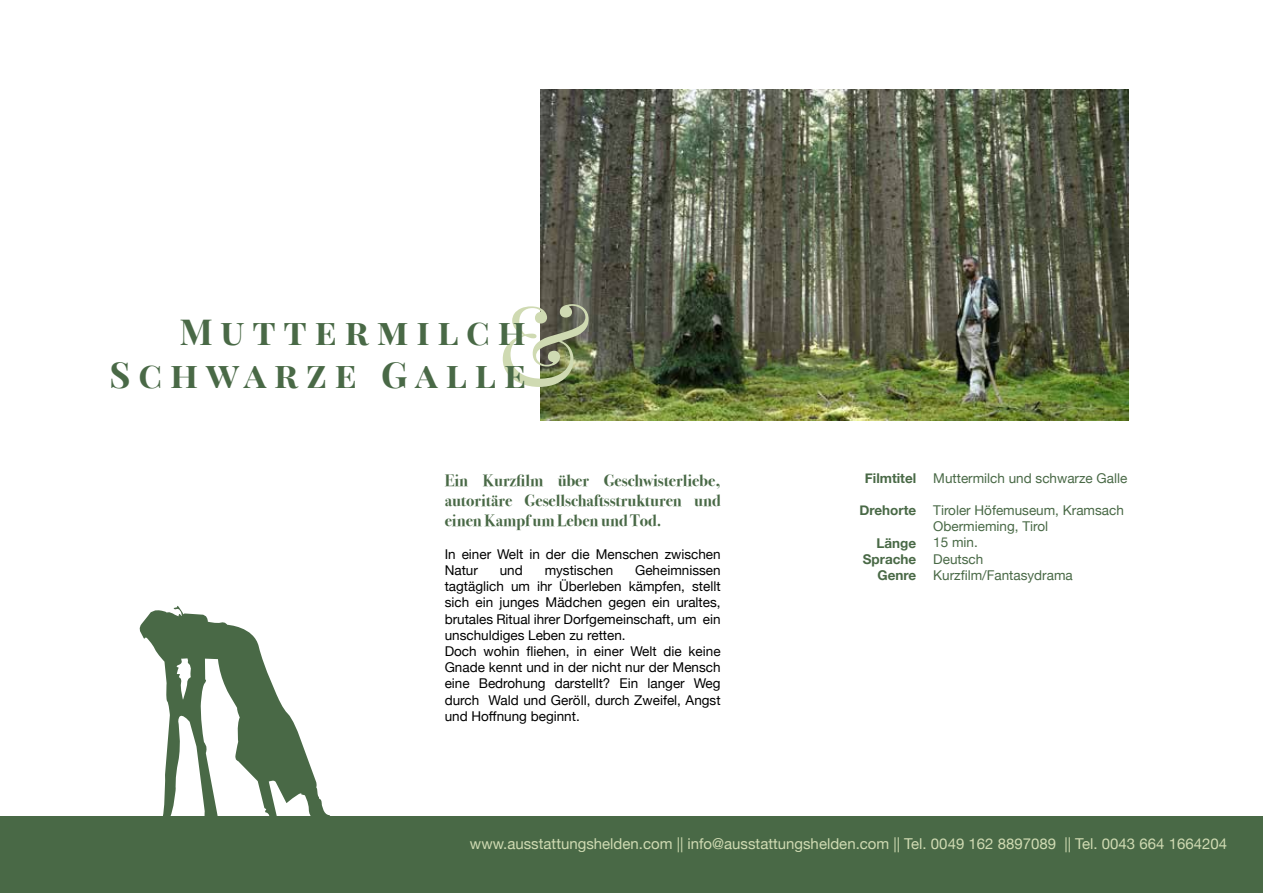
<style>
.page{position:relative;width:1263px;height:893px;background:#fff}
.page>*{position:absolute;margin:0;border:0;box-sizing:border-box;transform-origin:0 0}
.t1{font:112.5px "Playfair Display";color:#cfdab2}
.t2{font:700 36px/43.2px "Playfair Display";letter-spacing:.22em;color:#496946;text-align:right}
.t3{font:700 16.5px/19.8px "Bodoni Svty Two ITCTT";color:#496946;text-align:justify}
.t4{font:15px "Helvetica Neue";color:#cfdab2}
.t5{font:13.5px/16.2px "Helvetica Neue";color:#000}
.t6{font:13.5px/16.2px "Helvetica Neue";color:#496946}
.t7{font:700 13.5px/16.2px "Helvetica Neue";color:#496946;text-align:right}
</style>
<div class="page">
<img style="left:541px;top:90px;width:587px;height:330px">
<svg style="left:138px;top:605px;width:197px;height:212px"></svg>
<div style="left:0;top:817px;width:1263px;height:76px;background:#496946"></div>
<h1 class="t1" style="left:497px;top:255px;width:96px">&amp;</h1>
<h2 class="t2" style="left:110px;top:307px;width:418px">Muttermilch<br>Schwarze Galle</h2>
<p class="t3" style="left:445px;top:469px;width:277px">Ein Kurzfilm über Geschwisterliebe, autoritäre Gesellschaftsstrukturen und einen Kampf um Leben und Tod.</p>
<p class="t5" style="left:445px;top:547px;width:277px">In einer Welt in der die Menschen zwischen<br>Natur</p>
<p class="t5" style="left:445px;top:563px;width:277px;text-indent:190px">Geheimnissen tagtäglich um ihr Überleben kämpfen, stellt sich ein junges Mädchen gegen ein uraltes, brutales Ritual ihrer Dorfgemeinschaft, um ein unschuldiges Leben zu retten.<br>Doch wohin fliehen, in einer Welt die keine Gnade kennt und in der nicht nur der Mensch eine Bedrohung darstellt? Ein langer Weg durch Wald und Geröll, durch Zweifel, Angst und Hoffnung beginnt.</p>
<p class="t5" style="left:500px;top:563px;width:25px">und</p>
<p class="t5" style="left:545px;top:563px;width:70px">mystischen</p>
<p class="t7" style="left:865px;top:470px;width:53px">Filmtitel</p>
<p class="t7" style="left:859px;top:503px;width:58px">Drehorte</p>
<p class="t7" style="left:863px;top:535px;width:55px">Länge<br>Sprache<br>Genre</p>
<p class="t6" style="left:933px;top:470px;width:196px">Muttermilch und schwarze Galle</p>
<p class="t6" style="left:933px;top:503px;width:192px">Tiroler Höfemuseum, Kramsach<br>Obermieming, Tirol<br>15 min.<br>Deutsch<br>Kurzfilm/Fantasydrama</p>
<p class="t4" style="left:470px;top:833px;width:758px">www.ausstattungshelden.com || info@ausstattungshelden.com || Tel. 0049 162 8897089 || Tel. 0043 664 1664204</p>
</div>
